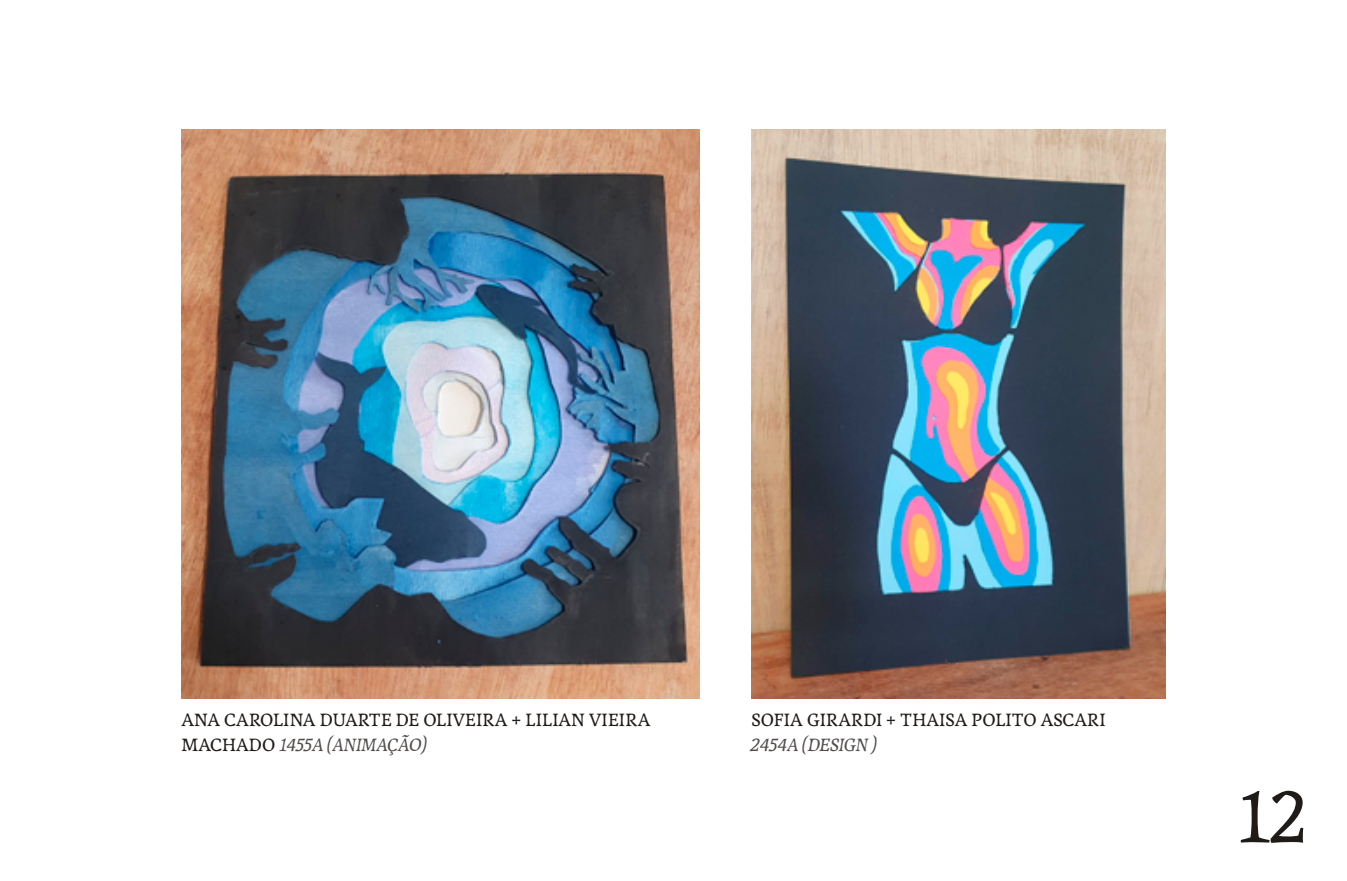
<style>
.page{position:relative;width:1347px;height:881px;background:#fff}
.page>*{position:absolute;margin:0;border:0;box-sizing:border-box;transform-origin:0 0}
.t1{font:85.75px "Leluja Original";color:#1f1c18}
.t2{font:21px/25.9px "Leluja Original";color:#1f1c18}
.t3{font:italic 21px "Leluja Original";color:#4f4c4a}
.s1{font-style:italic;color:#4f4c4a}
</style>
<div class="page">
<img style="left:751px;top:130px;width:415px;height:568px">
<img style="left:181px;top:130px;width:518px;height:568px">
<p class="t2" style="left:182px;top:705px;width:470px">ANA CAROLINA DUARTE DE OLIVEIRA + LILIAN VIEIRA<br>MACHADO <span class="s1">1455A (ANIMAÇÃO)</span></p>
<p class="t2" style="left:751px;top:705px;width:356px">SOFIA GIRARDI + THAISA POLITO ASCARI</p>
<p class="t3" style="left:751px;top:732px;width:127px">2454A (DESIGN )</p>
<h1 class="t1" style="left:1237px;top:763px;width:73px">12</h1>
</div>
